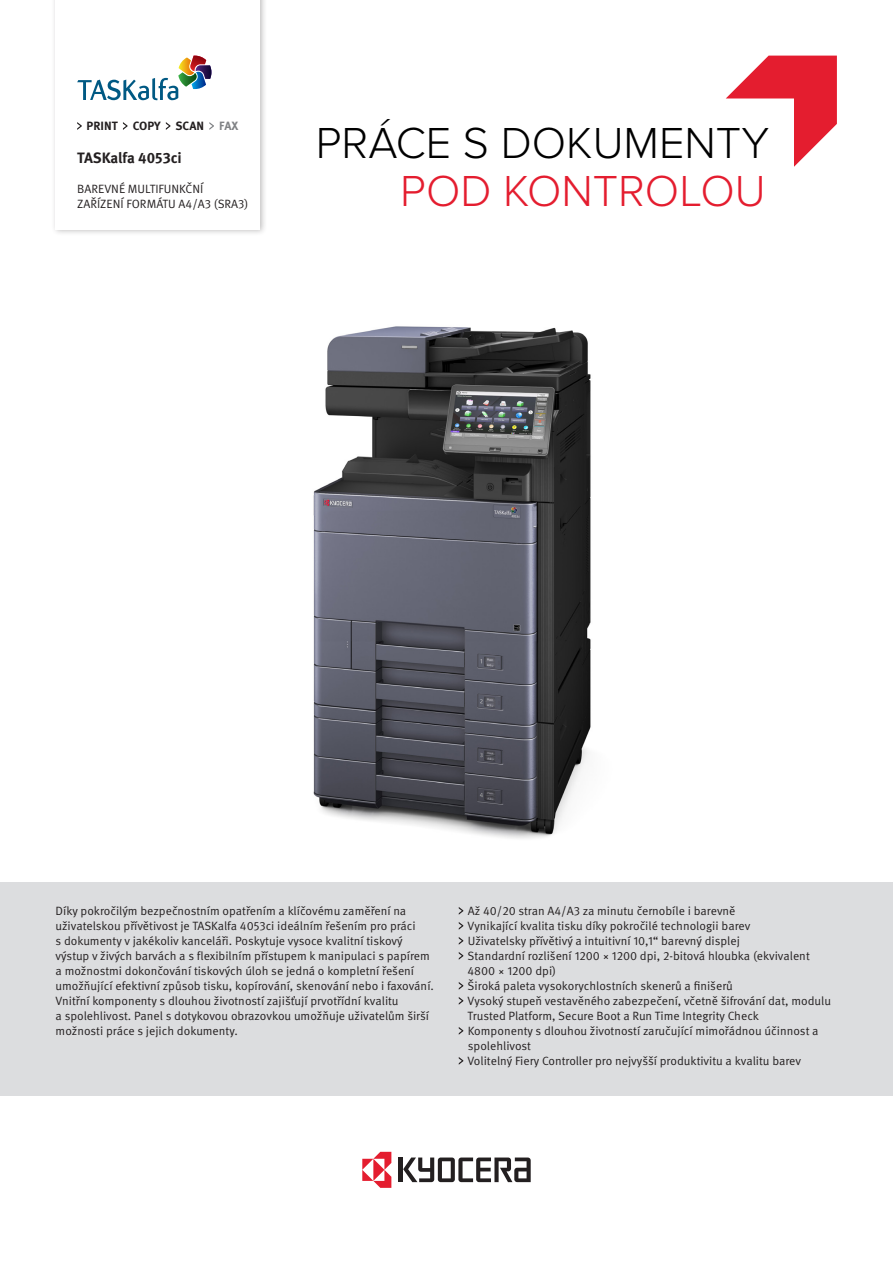
<style>
.page{position:relative;width:893px;height:1263px;background:#fff}
.page>*{position:absolute;margin:0;border:0;box-sizing:border-box;transform-origin:0 0}
.Headline{font:300 45px/48px "Proxima Nova";color:#000;text-align:right}
.t1{font:700 15px "Meta Pro";letter-spacing:-.005em;color:#231f20}
.Bodycopy{font:12px/15px "Meta Pro Norm";color:#231f20}
.t2{font:700 12px "Meta Pro";color:#231f20}
.s1{color:#808285}
.s2{color:#e41d2f}
</style>
<div class="page">
<img style="left:313px;top:326px;width:278px;height:513px">
<hr style="left:399px;top:1157px;width:4px;height:25px;background:#231f20">
<svg style="left:403px;top:1157px;width:128px;height:25px"></svg>
<svg style="left:362px;top:1152px;width:29px;height:36px"></svg>
<div style="left:51px;top:0;width:216px;height:236px;background:#231f20;opacity:.3"></div>
<div style="left:56px;top:0;width:204px;height:230px;background:#fff"></div>
<svg style="left:77px;top:56px;width:134px;height:44px"></svg>
<div style="left:0;top:882px;width:893px;height:214px;background:#dcdddf"></div>
<svg style="left:726px;top:56px;width:111px;height:111px"></svg>
<svg style="left:77px;top:122px;width:5px;height:8px"></svg>
<svg style="left:123px;top:122px;width:5px;height:8px"></svg>
<svg style="left:166px;top:122px;width:4px;height:8px"></svg>
<svg style="left:209px;top:122px;width:5px;height:8px"></svg>
<svg style="left:459px;top:907px;width:4px;height:8px"></svg>
<svg style="left:459px;top:922px;width:4px;height:8px"></svg>
<svg style="left:459px;top:937px;width:4px;height:8px"></svg>
<svg style="left:459px;top:952px;width:4px;height:8px"></svg>
<svg style="left:459px;top:982px;width:4px;height:8px"></svg>
<svg style="left:459px;top:997px;width:4px;height:8px"></svg>
<svg style="left:459px;top:1027px;width:4px;height:8px"></svg>
<svg style="left:459px;top:1057px;width:4px;height:8px"></svg>
<p class="t2" style="left:87px;top:116px;width:153px">PRINT COPY SCAN <span class="s1">FAX</span></p>
<p class="t1" style="left:77px;top:146px;width:106px">TASKalfa 4053ci</p>
<p class="Bodycopy" style="left:77px;top:181px;width:173px">BAREVNÉ MULTIFUNKČNÍ<br>ZAŘÍZENÍ FORMÁTU A4/A3 (SRA3)</p>
<p class="Headline" style="left:316px;top:119px;width:455px">PRÁCE S DOKUMENTY<br><span class="s2">POD KONTROLOU</span></p>
<p class="Bodycopy" style="left:56px;top:902px;width:380px">Díky pokročilým bezpečnostním opatřením a klíčovému zaměření na uživatelskou přívětivost je TASKalfa 4053ci ideálním řešením pro práci<br>s dokumenty v jakékoliv kanceláři. Poskytuje vysoce kvalitní tiskový výstup v živých barvách a s flexibilním přístupem k manipulaci s papírem a možnostmi dokončování tiskových úloh se jedná o kompletní řešení umožňující efektivní způsob tisku, kopírování, skenování nebo i faxování.<br>Vnitřní komponenty s dlouhou životností zajišťují prvotřídní kvalitu<br>a spolehlivost. Panel s dotykovou obrazovkou umožňuje uživatelům širší možnosti práce s jejich dokumenty.</p>
<p class="Bodycopy" style="left:468px;top:902px;width:269px">Až 40/20 stran A4/A3 za minutu černobíle i barevně</p>
<p class="Bodycopy" style="left:468px;top:917px;width:284px">Vynikající kvalita tisku díky pokročilé technologii barev</p>
<p class="Bodycopy" style="left:468px;top:932px;width:274px">Uživatelsky přívětivý a intuitivní 10,1“ barevný displej</p>
<p class="Bodycopy" style="left:468px;top:947px;width:344px">Standardní rozlišení 1200 × 1200 dpi, 2-bitová hloubka (ekvivalent<br>4800 × 1200 dpi)</p>
<p class="Bodycopy" style="left:468px;top:977px;width:267px">Široká paleta vysokorychlostních skenerů a finišerů</p>
<p class="Bodycopy" style="left:468px;top:992px;width:365px">Vysoký stupeň vestavěného zabezpečení, včetně šifrování dat, modulu<br>Trusted Platform, Secure Boot a Run Time Integrity Check</p>
<p class="Bodycopy" style="left:468px;top:1022px;width:352px">Komponenty s dlouhou životností zaručující mimořádnou účinnost a spolehlivost</p>
<p class="Bodycopy" style="left:468px;top:1052px;width:335px">Volitelný Fiery Controller pro nejvyšší produktivitu a kvalitu barev</p>
</div>
